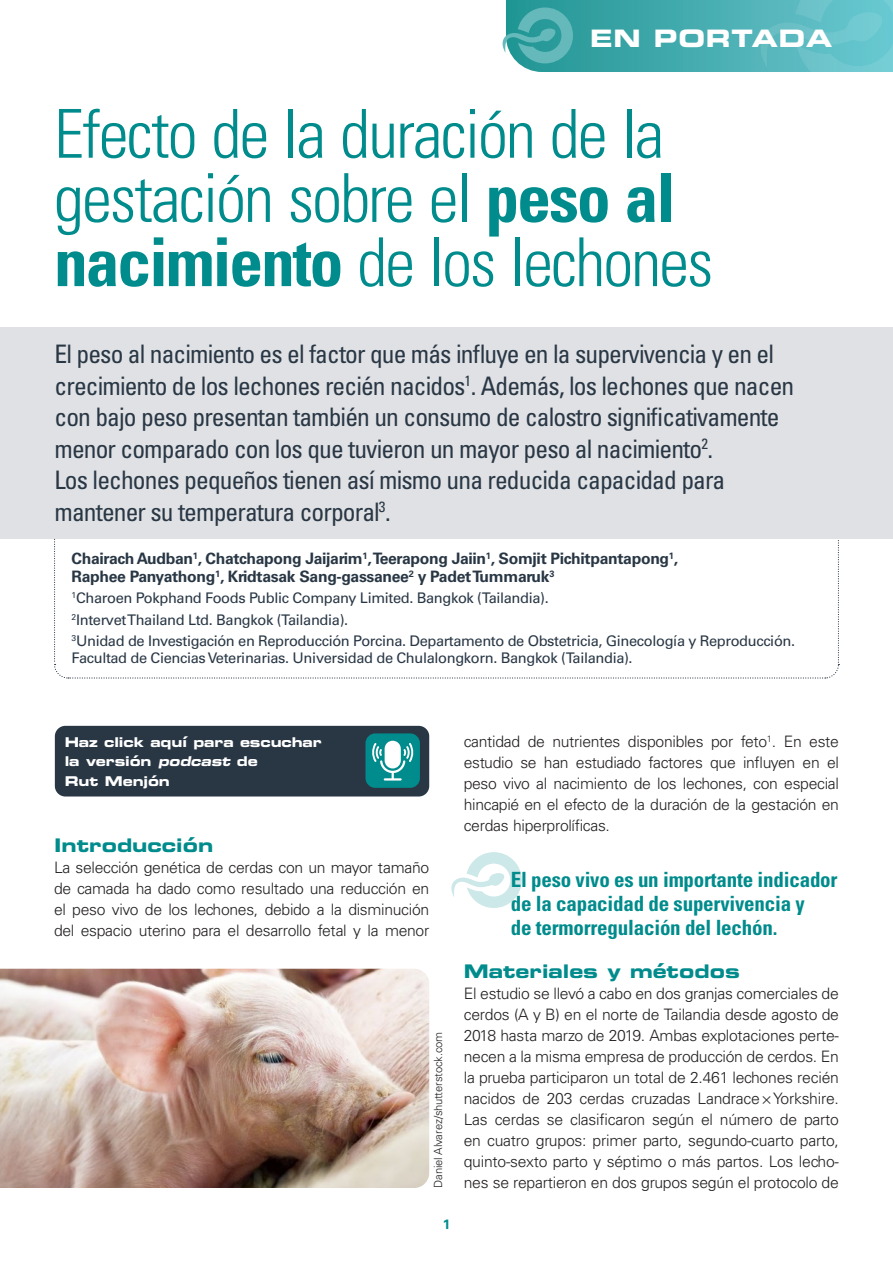
<style>
.page{position:relative;width:893px;height:1263px;background:#fff}
.page>*{position:absolute;margin:0;border:0;box-sizing:border-box;transform-origin:0 0}
.MSD_Entrevista_titular{font:300 condensed 67.5px/64.2px "Univers LT Std";letter-spacing:-.03em;color:#008b8c}
.MSD_Subtitular{font:condensed 25.5px/31.5px "Univers LT Std";letter-spacing:-.035em;color:#293745}
.t1{font:24px "Eurostile LT Std Bold Ex 2";letter-spacing:.03em;color:#fff}
.MSD_Destacado{font:700 condensed 21px/24px "Univers LT Std";letter-spacing:-.01em;color:#008b8c}
.MSD_Apartado_1{font:18.75px "Eurostile LT Std Bold Ex 2";color:#008b8c}
.MSD_Texto_normal{font:300 15.75px/21px "Univers LT Std";letter-spacing:-.02em;color:#231f20;text-align:justify}
.MSD_Autor{font:700 15.75px/18px "Univers LT Std";letter-spacing:-.02em;color:#293745}
.MSD_Autor_datos{font:14.7px/16.8px "Univers LT Std";letter-spacing:-.025em;color:#293745}
.MSD_Titular_desplegable{font:13.5px/19.5px "Eurostile LT Std Bold Ex 2";letter-spacing:-.01em;color:#fff}
.t2{font:700 13.5px "Univers LT Std";color:#008b8c}
.MSD_Fuente_foto{font:300 11.25px "Univers LT Std";letter-spacing:-.01em;color:#231f20}
.s1{font-weight:700}
.s2{font-style:italic}
</style>
<div class="page">
<svg style="left:54px;top:539px;width:786px;height:140px"></svg>
<img style="left:0;top:969px;width:429px;height:219px">
<svg style="left:503px;top:0;width:390px;height:72px;background:#4fb1b5"></svg>
<div style="left:0;top:327px;width:893px;height:212px;background:#e0e1e4"></div>
<svg style="left:451px;top:852px;width:71px;height:56px"></svg>
<div style="left:55px;top:726px;width:374px;height:70px;background:#293745;border-radius:10px"></div>
<svg style="left:365px;top:733px;width:55px;height:55px;background:#3aa0a2"></svg>
<h3 class="t1" style="left:590px;top:22px;width:244px">EN PORTADA</h3>
<p class="MSD_Entrevista_titular" style="left:54px;top:102px;width:661px">Efecto de la duración de la gestación sobre el <span class="s1">peso al nacimiento</span> de los lechones</p>
<p class="MSD_Subtitular" style="left:55px;top:338px;width:741px">El peso al nacimiento es el factor que más influye en la supervivencia y en el crecimiento de los lechones recién nacidos<sup>1</sup>. Además, los lechones que nacen con bajo peso presentan también un consumo de calostro significativamente menor comparado con los que tuvieron un mayor peso al nacimiento<sup>2</sup>.<br>Los lechones pequeños tienen así mismo una reducida capacidad para mantener su temperatura corporal<sup>3</sup>.</p>
<p class="MSD_Autor" style="left:72px;top:549px;width:608px">Chairach Audban<sup>1</sup>, Chatchapong Jaijarim<sup>1</sup>, Teerapong Jaiin<sup>1</sup>, Somjit Pichitpantapong<sup>1</sup>,<br>Raphee Panyathong<sup>1</sup>, Kridtasak Sang-gassanee<sup>2</sup> y Padet Tummaruk<sup>3</sup></p>
<p class="MSD_Autor_datos" style="left:72px;top:590px;width:479px"><sup>1</sup>Charoen Pokphand Foods Public Company Limited. Bangkok (Tailandia).</p>
<p class="MSD_Autor_datos" style="left:72px;top:611px;width:278px"><sup>2</sup>Intervet Thailand Ltd. Bangkok (Tailandia).</p>
<p class="MSD_Autor_datos" style="left:72px;top:632px;width:725px"><sup>3</sup>Unidad de Investigación en Reproducción Porcina. Departamento de Obstetricia, Ginecología y Reproducción.<br>Facultad de Ciencias Veterinarias. Universidad de Chulalongkorn. Bangkok (Tailandia).</p>
<p class="MSD_Titular_desplegable" style="left:65px;top:732px;width:259px">Haz click aquí para escuchar la versión <span class="s2">podcast</span> de<br>Rut Menjón</p>
<p class="MSD_Apartado_1" style="left:54px;top:832px;width:161px">Introducción</p>
<p class="MSD_Texto_normal" style="left:54px;top:857px;width:377px">La selección genética de cerdas con un mayor tamaño de camada ha dado como resultado una reducción en el peso vivo de los lechones, debido a la disminución del espacio uterino para el desarrollo fetal y la menor</p>
<p class="MSD_Fuente_foto" style="left:431px;top:1188px;width:158px;rotate:-90deg">Daniel Alvarez/shutterstock.com</p>
<p class="t2" style="left:443px;top:1217px;width:9px">1</p>
<p class="MSD_Texto_normal" style="left:464px;top:731px;width:377px">cantidad de nutrientes disponibles por feto<sup>1</sup>. En este estudio se han estudiado factores que influyen en el peso vivo al nacimiento de los lechones, con especial hincapié en el efecto de la duración de la gestación en cerdas hiperprolíficas.</p>
<p class="MSD_Destacado" style="left:511px;top:867px;width:328px">El peso vivo es un importante indicador de la capacidad de supervivencia y<br>de termorregulación del lechón.</p>
<p class="MSD_Apartado_1" style="left:464px;top:958px;width:278px">Materiales y métodos</p>
<p class="MSD_Texto_normal" style="left:464px;top:983px;width:377px">El estudio se llevó a cabo en dos granjas comerciales de cerdos (A y B) en el norte de Tailandia desde agosto de 2018 hasta marzo de 2019. Ambas explotaciones perte&shy;necen a la misma empresa de producción de cerdos. En la prueba participaron un total de 2.461 lechones recién nacidos de 203 cerdas cruzadas Landrace×Yorkshire.<br>Las cerdas se clasificaron según el número de parto en cuatro grupos: primer parto, segundo-cuarto parto, quinto-sexto parto y séptimo o más partos. Los lecho&shy;nes se repartieron en dos grupos según el protocolo de</p>
</div>
